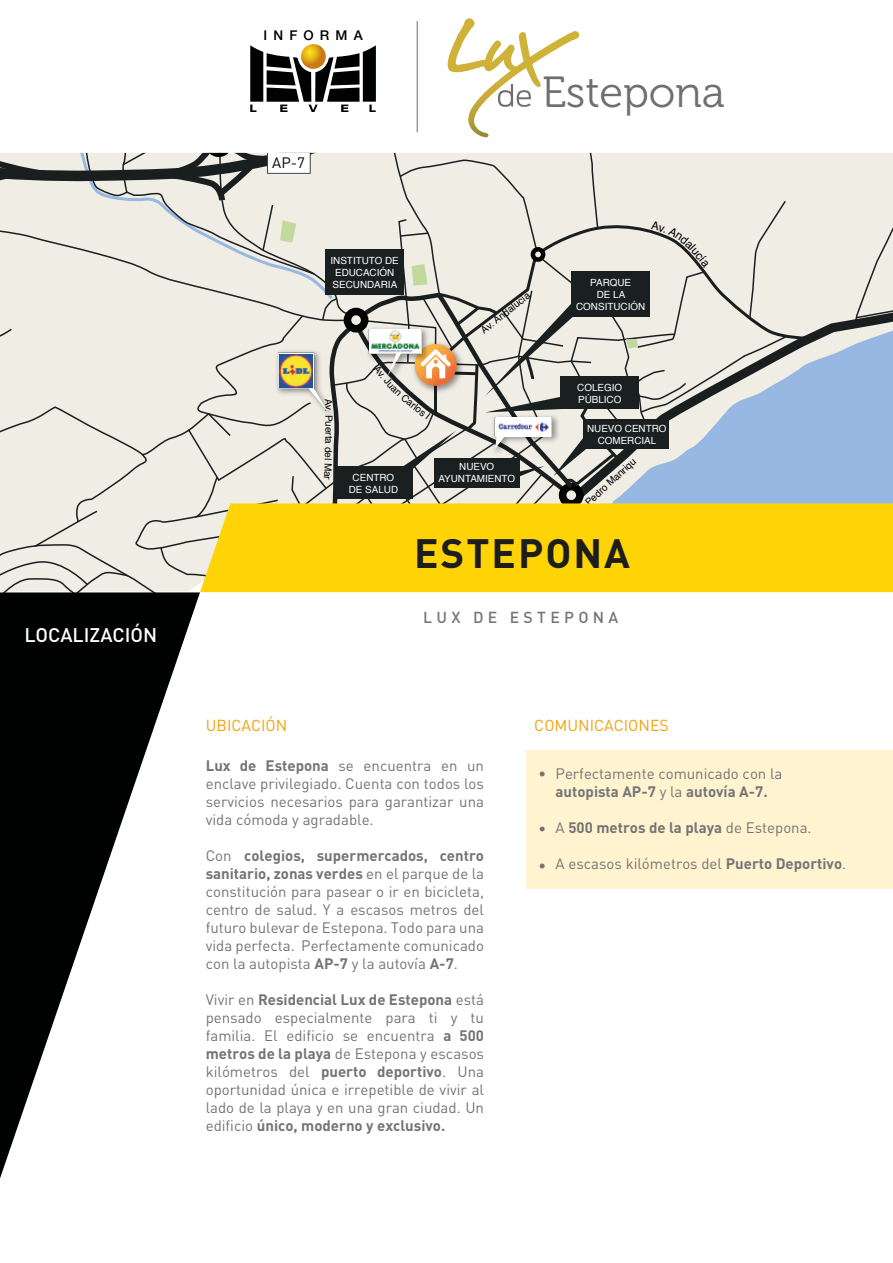
<style>
.page{position:relative;width:893px;height:1263px;background:#fff}
.page>*{position:absolute;margin:0;border:0;box-sizing:border-box;transform-origin:0 0}
.t1{font:43.5px "Museo 300";color:#706f6f}
.t2{font:700 40.5px "DIN Pro";letter-spacing:.05em;color:#1d1d1b}
.t3{font:500 19.5px "DIN Pro";color:#fff}
.t4{font:15.75px "DIN Pro";color:#f6a109}
.t5{font:500 15.75px "DIN Pro";letter-spacing:.275em;color:#767376}
.t6{font:15px/18px "DIN Pro";color:#767376;text-align:justify}
.t7{font:700 15px "DIN Pro";color:#767376}
.t8{font:15px "DIN Pro";color:#000}
.t9{font:500 15px "DIN Pro";color:#757275}
.t10{font:500 13.5px "Helvetica Neue LT Std";letter-spacing:.455em;color:#000101}
.t11{font:9.9px/11.9px "Helvetica";color:#fff;text-align:center}
.t12{font:9.9px "Helvetica";color:#000}
.s1{font-weight:700}
.s2{font-weight:400}
</style>
<div class="page">
<svg style="left:0;top:600px;width:198px;height:578px"></svg>
<div style="left:526px;top:751px;width:367px;height:138px;background:#fff4cf"></div>
<svg style="left:250px;top:45px;width:126px;height:67px"></svg>
<svg style="left:301px;top:44px;width:25px;height:25px"></svg>
<hr style="left:417px;top:21px;width:1px;height:111px;background:#706f6f">
<svg style="left:447px;top:18px;width:133px;height:120px"></svg>
<svg style="left:0;top:153px;width:893px;height:447px;background:#d2cdab"></svg>
<h3 class="t3" style="left:24px;top:621px;width:134px">LOCALIZACIÓN</h3>
<p class="t10" style="left:264px;top:27px;width:101px">INFORMA</p>
<p class="t8" style="left:272px;top:153px;width:34px">AP-7</p>
<h1 class="t1" style="left:542px;top:68px;width:184px">Estepona</h1>
<p class="t11" style="left:330px;top:255px;width:70px;text-align:left">INSTITUTO DE<br>EDUCACIÓN<br>SECUNDARIA</p>
<p class="t12" style="left:477px;top:325px;width:61px;rotate:-38deg">Av. Andalucía</p>
<p class="t11" style="left:576px;top:277px;width:71px">PARQUE<br>DE LA<br>CONSITUCIÓN</p>
<p class="t12" style="left:337px;top:415px;width:19px;rotate:90deg">Pue</p>
<p class="t12" style="left:336px;top:447px;width:34px;rotate:92deg">del Mar</p>
<p class="t11" style="left:349px;top:471px;width:51px">CENTRO<br>DE SALUD</p>
<p class="t12" style="left:417px;top:398px;width:23px;rotate:38deg">rlos I</p>
<p class="t11" style="left:577px;top:382px;width:46px;text-align:left">COLEGIO<br>PÚBLICO</p>
<p class="t11" style="left:587px;top:423px;width:81px">NUEVO CENTRO<br>COMERCIAL</p>
<p class="t12" style="left:528px;top:546px;width:138px;rotate:-42deg">Paseo Marítimo Pedro Manriqu</p>
<p class="t11" style="left:438px;top:461px;width:78px">NUEVO<br>AYUNTAMIENTO</p>
<h2 class="t2" style="left:414px;top:525px;width:218px">ESTEPONA</h2>
<p class="t5" style="left:423px;top:607px;width:197px">LUX DE ESTEPONA</p>
<p class="t4" style="left:206px;top:715px;width:83px">UBICACIÓN</p>
<p class="t4" style="left:534px;top:715px;width:136px">COMUNICACIONES</p>
<p class="t6" style="left:206px;top:756px;width:280px"><span class="s1">Lux de Estepona</span> se encuentra en un enclave privilegiado. Cuenta con todos los servicios necesarios para garantizar una vida cómoda y agradable.</p>
<p class="t6" style="left:206px;top:846px;width:280px">Con <span class="s1">colegios, supermercados, centro sanitario, zonas verdes</span> en el parque de la constitución para pasear o ir en bicicleta, centro de salud. Y a escasos metros del futuro bulevar de Estepona. Todo para una vida perfecta. Perfectamente comunicado con la autopista <span class="s1">AP-7</span> y la autovía <span class="s1">A-7</span>.</p>
<p class="t6" style="left:206px;top:990px;width:280px">Vivir en <span class="s1">Residencial Lux de Estepona</span> está pensado especialmente para ti y tu familia. El edificio se encuentra <span class="s1">a 500 metros de la playa</span> de Estepona y escasos kilómetros del <span class="s1">puerto deportivo</span>. Una oportunidad única e irrepetible de vivir al lado de la playa y en una gran ciudad. Un edificio <span class="s1">único, moderno y exclusivo.</span></p>
<p class="t9" style="left:539px;top:764px;width:9px">•</p>
<p class="t9" style="left:539px;top:819px;width:9px">•</p>
<p class="t9" style="left:539px;top:855px;width:9px">•</p>
<p class="t6" style="left:556px;top:764px;width:228px">Perfectamente comunicado con la <span class="s1">autopista AP-7</span> y la <span class="s1">autovía A-7.</span></p>
<p class="t7" style="left:556px;top:818px;width:258px"><span class="s2">A</span> 500 metros de la playa <span class="s2">de Estepona.</span></p>
<p class="t6" style="left:556px;top:854px;width:292px">A escasos kilómetros del <span class="s1">Puerto Deportivo</span>.</p>
</div>
